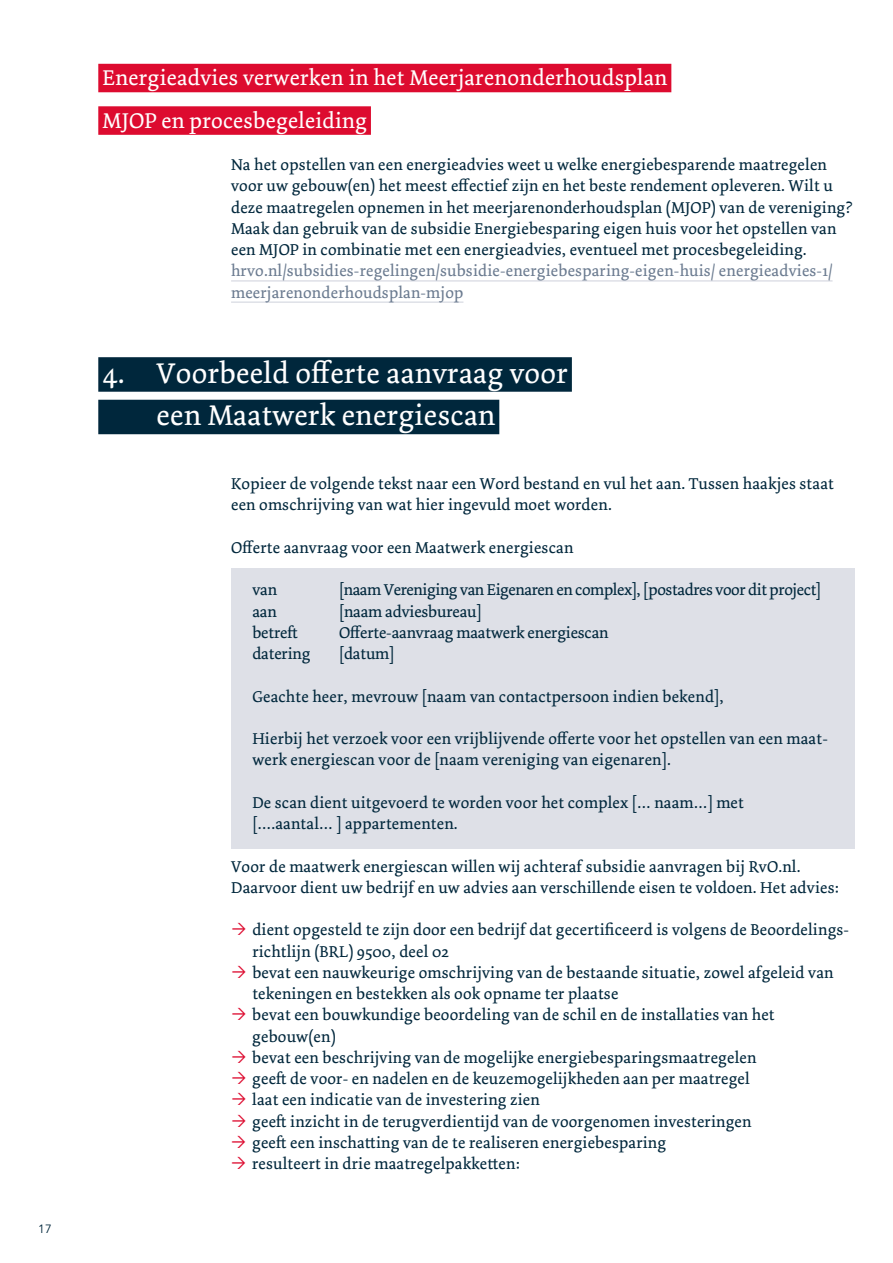
<style>
.page{position:relative;width:893px;height:1263px;background:#fff}
.page>*{position:absolute;margin:0;border:0;box-sizing:border-box;transform-origin:0 0}
.t1{font:30px/42.5px "Dolly Pro";letter-spacing:.01em;color:#fff}
.t2{font:22.5px/42.5px "Dolly Pro";letter-spacing:.01em;color:#fff}
.t3{font:16.5px/21.3px "Dolly Pro";letter-spacing:.01em;color:#00273c}
.t4{font:16.5px/21.3px "Dolly Pro";letter-spacing:.01em;color:#6b7b90}
.t5{font:16.5px "Dolly Pro";letter-spacing:-.025em;color:#00273c}
.t6{font:16.5px "Dolly Pro";letter-spacing:-.01em;color:#00273c}
.t7{font:12px "Avenir";color:#00273c}
</style>
<div class="page">
<hr style="left:231px;top:280px;width:601px;height:2px;background:#dee0e7">
<hr style="left:231px;top:301px;width:232px;height:2px;background:#dee0e7">
<div style="left:231px;top:568px;width:624px;height:46px;background:#dee0e7"></div>
<div style="left:231px;top:611px;width:624px;height:46px;background:#dee0e7"></div>
<div style="left:231px;top:653px;width:624px;height:46px;background:#dee0e7"></div>
<div style="left:231px;top:696px;width:624px;height:46px;background:#dee0e7"></div>
<div style="left:231px;top:717px;width:624px;height:68px;background:#dee0e7"></div>
<div style="left:231px;top:781px;width:624px;height:67px;background:#dee0e7"></div>
<div style="left:98px;top:64px;width:573px;height:28px;background:#dd0b2f"></div>
<div style="left:98px;top:106px;width:273px;height:29px;background:#dd0b2f"></div>
<div style="left:98px;top:357px;width:474px;height:35px;background:#00273c"></div>
<div style="left:98px;top:400px;width:401px;height:34px;background:#00273c"></div>
<p class="t7" style="left:38px;top:1222px;width:15px">17</p>
<h2 class="t2" style="left:103px;top:56px;width:566px">Energieadvies verwerken in het Meerjarenonderhoudsplan<br>MJOP en procesbegeleiding</h2>
<p class="t3" style="left:231px;top:154px;width:623px">Na het opstellen van een energieadvies weet u welke energiebesparende maatregelen voor uw gebouw(en) het meest effectief zijn en het beste rendement opleveren. Wilt u deze maatregelen opnemen in het meerjarenonderhoudsplan (MJOP) van de vereniging?<br>Maak dan gebruik van de subsidie Energiebesparing eigen huis voor het opstellen van een MJOP in combinatie met een energieadvies, eventueel met procesbegeleiding.</p>
<p class="t4" style="left:231px;top:260px;width:603px">hrvo.nl/subsidies-regelingen/subsidie-energiebesparing-eigen-huis/ energieadvies-1/ meerjarenonderhoudsplan-mjop</p>
<h1 class="t1" style="left:157px;top:352px;width:413px;text-indent:-54px">4. Voorbeeld offerte aanvraag voor een Maatwerk energiescan</h1>
<p class="t3" style="left:231px;top:473px;width:604px">Kopieer de volgende tekst naar een Word bestand en vul het aan. Tussen haakjes staat een omschrijving van wat hier ingevuld moet worden.</p>
<p class="t3" style="left:231px;top:537px;width:344px">Offerte aanvraag voor een Maatwerk energiescan</p>
<p class="t3" style="left:252px;top:579px;width:26px">van</p>
<p class="t5" style="left:339px;top:579px;width:483px">[naam Vereniging van Eigenaren en complex], [postadres voor dit project]</p>
<p class="t3" style="left:252px;top:600px;width:26px">aan</p>
<p class="t6" style="left:339px;top:601px;width:144px">[naam adviesbureau]</p>
<p class="t3" style="left:252px;top:622px;width:47px">betreft</p>
<p class="t6" style="left:339px;top:622px;width:271px">Offerte-aanvraag maatwerk energiescan</p>
<p class="t6" style="left:252px;top:643px;width:60px">datering</p>
<p class="t3" style="left:339px;top:643px;width:57px">[datum]</p>
<p class="t3" style="left:252px;top:685px;width:473px">Geachte heer, mevrouw [naam van contactpersoon indien bekend],</p>
<p class="t3" style="left:252px;top:728px;width:577px">Hierbij het verzoek voor een vrijblijvende offerte voor het opstellen van een maat&shy;werk energiescan voor de [naam vereniging van eigenaren].</p>
<p class="t3" style="left:252px;top:792px;width:493px">De scan dient uitgevoerd te worden voor het complex [… naam…] met [….aantal… ] appartementen.</p>
<p class="t3" style="left:231px;top:856px;width:610px">Voor de maatwerk energiescan willen wij achteraf subsidie aanvragen bij RvO.nl.<br>Daarvoor dient uw bedrijf en uw advies aan verschillende eisen te voldoen. Het advies:</p>
<p class="t3" style="left:252px;top:919px;width:598px">dient opgesteld te zijn door een bedrijf dat gecertificeerd is volgens de Beoordelings&shy;richtlijn (BRL) 9500, deel 02<br>bevat een nauwkeurige omschrijving van de bestaande situatie, zowel afgeleid van tekeningen en bestekken als ook opname ter plaatse<br>bevat een bouwkundige beoordeling van de schil en de installaties van het gebouw(en)<br>bevat een beschrijving van de mogelijke energiebesparingsmaatregelen<br>geeft de voor- en nadelen en de keuzemogelijkheden aan per maatregel<br>laat een indicatie van de investering zien<br>geeft inzicht in de terugverdientijd van de voorgenomen investeringen<br>geeft een inschatting van de te realiseren energiebesparing<br>resulteert in drie maatregelpakketten:</p>
</div>
